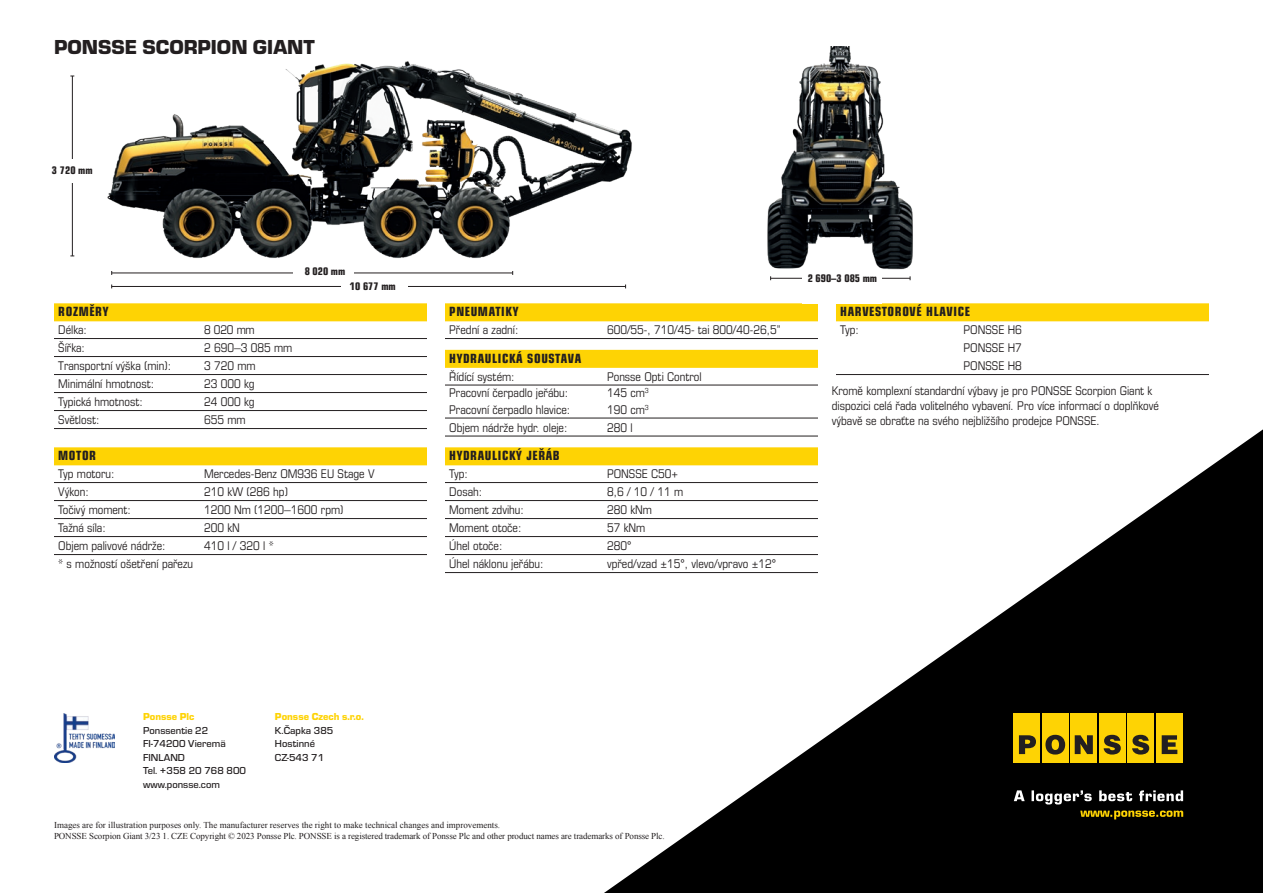
<style>
.page{position:relative;width:1263px;height:893px;background:#fff}
.page>*{position:absolute;margin:0;border:0;box-sizing:border-box;transform-origin:0 0}
.t1{font:900 21px "Eurostile";color:#231f20}
.Taulukko_OTS{font:700 condensed 12.75px "Eurostile LT Pro";letter-spacing:.05em;color:#231f20}
.Taulukko{font:condensed 12px/18px "Eurostile LT Pro";color:#231f20;text-align:justify}
.Taulukko_OTS-2{font:condensed 12px "Eurostile LT Pro";color:#231f20}
.Kuvateksti{font:500 10.5px/13.5px "Eurostile";color:#231f20}
.t2{font:700 condensed 10.5px "Eurostile LT Pro";color:#231f20}
.Kuvateksti-2{font:900 10.5px "Eurostile";color:#fed304}
.Kappaletyyli_2{font:9px "Times New Roman";letter-spacing:-.01em;color:#231f20}
</style>
<div class="page">
<img style="left:107px;top:61px;width:525px;height:228px">
<img style="left:767px;top:47px;width:146px;height:234px">
<div style="left:54px;top:303px;width:373px;height:18px;background:#fed304"></div>
<hr style="left:54px;top:338px;width:373px;height:1px;background:#231f20">
<hr style="left:54px;top:356px;width:373px;height:1px;background:#231f20">
<hr style="left:54px;top:374px;width:373px;height:1px;background:#231f20">
<hr style="left:54px;top:392px;width:373px;height:1px;background:#231f20">
<hr style="left:54px;top:410px;width:373px;height:1px;background:#231f20">
<hr style="left:54px;top:428px;width:373px;height:1px;background:#231f20">
<div style="left:54px;top:447px;width:373px;height:18px;background:#fed304"></div>
<hr style="left:54px;top:482px;width:373px;height:1px;background:#231f20">
<hr style="left:54px;top:500px;width:373px;height:1px;background:#231f20">
<hr style="left:54px;top:518px;width:373px;height:1px;background:#231f20">
<hr style="left:54px;top:536px;width:373px;height:1px;background:#231f20">
<hr style="left:54px;top:554px;width:373px;height:1px;background:#231f20">
<div style="left:445px;top:303px;width:373px;height:18px;background:#fed304"></div>
<hr style="left:445px;top:338px;width:373px;height:1px;background:#231f20">
<div style="left:445px;top:350px;width:373px;height:18px;background:#fed304"></div>
<hr style="left:445px;top:385px;width:373px;height:1px;background:#231f20">
<hr style="left:445px;top:418px;width:373px;height:1px;background:#231f20">
<hr style="left:445px;top:436px;width:373px;height:1px;background:#231f20">
<div style="left:445px;top:447px;width:373px;height:18px;background:#fed304"></div>
<hr style="left:445px;top:482px;width:373px;height:1px;background:#231f20">
<hr style="left:445px;top:500px;width:373px;height:1px;background:#231f20">
<hr style="left:445px;top:518px;width:373px;height:1px;background:#231f20">
<hr style="left:445px;top:536px;width:373px;height:1px;background:#231f20">
<hr style="left:445px;top:554px;width:373px;height:1px;background:#231f20">
<hr style="left:445px;top:572px;width:373px;height:1px;background:#231f20">
<div style="left:836px;top:303px;width:373px;height:18px;background:#fed304"></div>
<hr style="left:836px;top:374px;width:373px;height:1px;background:#231f20">
<hr style="left:112px;top:272px;width:401px;height:1px;background:#231f20">
<hr style="left:771px;top:278px;width:139px;height:1px;background:#231f20">
<div style="left:293px;top:264px;width:59px;height:15px;background:#fff"></div>
<div style="left:296px;top:268px;width:58px;height:10px;background:#fff"></div>
<div style="left:803px;top:274px;width:79px;height:29px;background:#fff"></div>
<hr style="left:112px;top:286px;width:514px;height:1px;background:#231f20">
<div style="left:341px;top:279px;width:66px;height:15px;background:#fff"></div>
<hr style="left:72px;top:76px;width:1px;height:180px;background:#231f20">
<div style="left:58px;top:159px;width:29px;height:24px;background:#fff"></div>
<img style="left:54px;top:713px;width:60px;height:49px">
<svg style="left:604px;top:429px;width:659px;height:464px"></svg>
<div style="left:1014px;top:713px;width:26px;height:49px;background:#fed304"></div>
<div style="left:1042px;top:713px;width:26px;height:49px;background:#fed304"></div>
<div style="left:1071px;top:713px;width:26px;height:49px;background:#fed304"></div>
<div style="left:1099px;top:713px;width:26px;height:49px;background:#fed304"></div>
<div style="left:1127px;top:713px;width:27px;height:49px;background:#fed304"></div>
<div style="left:1156px;top:713px;width:26px;height:49px;background:#fed304"></div>
<svg style="left:1075px;top:735px;width:18px;height:19px"></svg>
<svg style="left:1104px;top:735px;width:17px;height:20px"></svg>
<svg style="left:1162px;top:735px;width:15px;height:19px"></svg>
<svg style="left:1019px;top:735px;width:17px;height:19px"></svg>
<svg style="left:1045px;top:735px;width:20px;height:20px"></svg>
<svg style="left:1132px;top:735px;width:17px;height:20px"></svg>
<svg style="left:1080px;top:810px;width:103px;height:9px"></svg>
<svg style="left:1014px;top:790px;width:169px;height:14px"></svg>
<p class="t1" style="left:54px;top:32px;width:262px">PONSSE SCORPION GIANT</p>
<p class="t2" style="left:52px;top:164px;width:42px">3 720 mm</p>
<p class="t2" style="left:305px;top:265px;width:42px">8 020 mm</p>
<p class="t2" style="left:350px;top:279px;width:47px">10 677 mm</p>
<p class="Taulukko_OTS" style="left:58px;top:304px;width:52px">ROZMĚRY</p>
<p class="Taulukko" style="left:58px;top:321px;width:30px">Délka:</p>
<p class="Taulukko" style="left:204px;top:321px;width:52px">8 020 mm</p>
<p class="Taulukko" style="left:58px;top:339px;width:28px">Šířka:</p>
<p class="Taulukko" style="left:204px;top:339px;width:90px">2 690–3 085 mm</p>
<p class="Taulukko" style="left:58px;top:357px;width:114px">Transportní výška (min):</p>
<p class="Taulukko" style="left:204px;top:357px;width:53px">3 720 mm</p>
<p class="Taulukko" style="left:58px;top:375px;width:97px">Minimální hmotnost:</p>
<p class="Taulukko" style="left:204px;top:375px;width:52px">23 000 kg</p>
<p class="Taulukko" style="left:58px;top:393px;width:86px">Typická hmotnost:</p>
<p class="Taulukko" style="left:204px;top:393px;width:52px">24 000 kg</p>
<p class="Taulukko" style="left:58px;top:411px;width:43px">Světlost:</p>
<p class="Taulukko" style="left:204px;top:411px;width:43px">655 mm</p>
<p class="Taulukko_OTS" style="left:58px;top:448px;width:39px">MOTOR</p>
<p class="Taulukko" style="left:58px;top:465px;width:58px">Typ motoru:</p>
<p class="Taulukko" style="left:204px;top:465px;width:172px">Mercedes-Benz OM936 EU Stage V</p>
<p class="Taulukko" style="left:58px;top:483px;width:32px">Výkon:</p>
<p class="Taulukko" style="left:204px;top:483px;width:85px">210 kW (286 hp)</p>
<p class="Taulukko" style="left:58px;top:501px;width:74px">Točivý moment:</p>
<p class="Taulukko" style="left:204px;top:501px;width:141px">1200 Nm (1200–1600 rpm)</p>
<p class="Taulukko" style="left:58px;top:519px;width:49px">Tažná síla:</p>
<p class="Taulukko" style="left:204px;top:519px;width:37px">200 kN</p>
<p class="Taulukko" style="left:58px;top:537px;width:109px">Objem palivové nádrže:</p>
<p class="Taulukko" style="left:204px;top:537px;width:71px">410 l / 320 l *</p>
<p class="Taulukko_OTS-2" style="left:58px;top:557px;width:136px">* s možností ošetření pařezu</p>
<p class="Taulukko_OTS" style="left:449px;top:304px;width:71px">PNEUMATIKY</p>
<p class="Taulukko" style="left:449px;top:321px;width:71px">Přední a zadní:</p>
<p class="Taulukko" style="left:607px;top:321px;width:175px">600/55-, 710/45- tai 800/40-26,5”</p>
<p class="Taulukko_OTS" style="left:449px;top:350px;width:134px">HYDRAULICKÁ SOUSTAVA</p>
<p class="Taulukko" style="left:449px;top:367px;width:67px">Řídící systém:</p>
<p class="Taulukko" style="left:607px;top:367px;width:96px">Ponsse Opti Control</p>
<p class="Taulukko" style="left:449px;top:384px;width:120px">Pracovní čerpadlo jeřábu:</p>
<p class="Taulukko" style="left:607px;top:384px;width:43px">145 cm<sup>3</sup></p>
<p class="Taulukko" style="left:449px;top:400px;width:122px">Pracovní čerpadlo hlavice:</p>
<p class="Taulukko" style="left:607px;top:400px;width:43px">190 cm<sup>3</sup></p>
<p class="Taulukko" style="left:449px;top:418px;width:120px">Objem nádrže hydr. oleje:</p>
<p class="Taulukko" style="left:607px;top:418px;width:27px">280 l</p>
<p class="Taulukko_OTS" style="left:449px;top:448px;width:112px">HYDRAULICKÝ JEŘÁB</p>
<p class="Taulukko" style="left:449px;top:465px;width:20px">Typ:</p>
<p class="Taulukko" style="left:607px;top:465px;width:73px">PONSSE C50+</p>
<p class="Taulukko" style="left:449px;top:483px;width:34px">Dosah:</p>
<p class="Taulukko" style="left:607px;top:483px;width:78px">8,6 / 10 / 11 m</p>
<p class="Taulukko" style="left:449px;top:501px;width:76px">Moment zdvihu:</p>
<p class="Taulukko" style="left:607px;top:501px;width:46px">280 kNm</p>
<p class="Taulukko" style="left:449px;top:519px;width:74px">Moment otoče:</p>
<p class="Taulukko" style="left:607px;top:519px;width:40px">57 kNm</p>
<p class="Taulukko" style="left:449px;top:537px;width:55px">Úhel otoče:</p>
<p class="Taulukko" style="left:607px;top:537px;width:26px">280°</p>
<p class="Taulukko" style="left:449px;top:555px;width:96px">Úhel náklonu jeřábu:</p>
<p class="Taulukko" style="left:607px;top:555px;width:171px">vpřed/vzad ±15°, vlevo/vpravo ±12°</p>
<p class="t2" style="left:808px;top:272px;width:71px">2 690–3 085 mm</p>
<p class="Taulukko_OTS" style="left:840px;top:304px;width:131px">HARVESTOROVÉ HLAVICE</p>
<p class="Taulukko" style="left:840px;top:321px;width:20px">Typ:</p>
<p class="Taulukko" style="left:963px;top:321px;width:60px">PONSSE H6<br>PONSSE H7<br>PONSSE H8</p>
<p class="Taulukko" style="left:832px;top:383px;width:329px;line-height:15px;text-align:left">Kromě komplexní standardní výbavy je pro PONSSE Scorpion Giant k dispozici celá řada volitelného vybavení. Pro více informací o doplňkové výbavě se obraťte na svého nejbližšího prodejce PONSSE.</p>
<p class="Kuvateksti-2" style="left:143px;top:709px;width:53px">Ponsse Plc</p>
<p class="Kuvateksti" style="left:143px;top:723px;width:67px">Ponssentie 22</p>
<p class="Kuvateksti" style="left:143px;top:736px;width:84px">FI-74200 Vieremä</p>
<p class="Kuvateksti" style="left:143px;top:750px;width:43px">FINLAND</p>
<p class="Kuvateksti" style="left:143px;top:763px;width:104px">Tel. +358 20 768 800</p>
<p class="Kuvateksti" style="left:143px;top:777px;width:78px">www.ponsse.com</p>
<p class="Kuvateksti-2" style="left:275px;top:709px;width:90px">Ponsse Czech s.r.o.</p>
<p class="Kuvateksti" style="left:275px;top:723px;width:60px">K.Čapka 385</p>
<p class="Kuvateksti" style="left:275px;top:736px;width:51px">Hostinné<br>CZ-543 71</p>
<p class="Kappaletyyli_2" style="left:54px;top:819px;width:448px">Images are for illustration purposes only. The manufacturer reserves the right to make technical changes and improvements.</p>
<p class="Kappaletyyli_2" style="left:54px;top:830px;width:612px">PONSSE Scorpion Giant 3/23 1. CZE Copyright © 2023 Ponsse Plc. PONSSE is a registered trademark of Ponsse Plc and other product names are trademarks of Ponsse Plc.</p>
</div>
